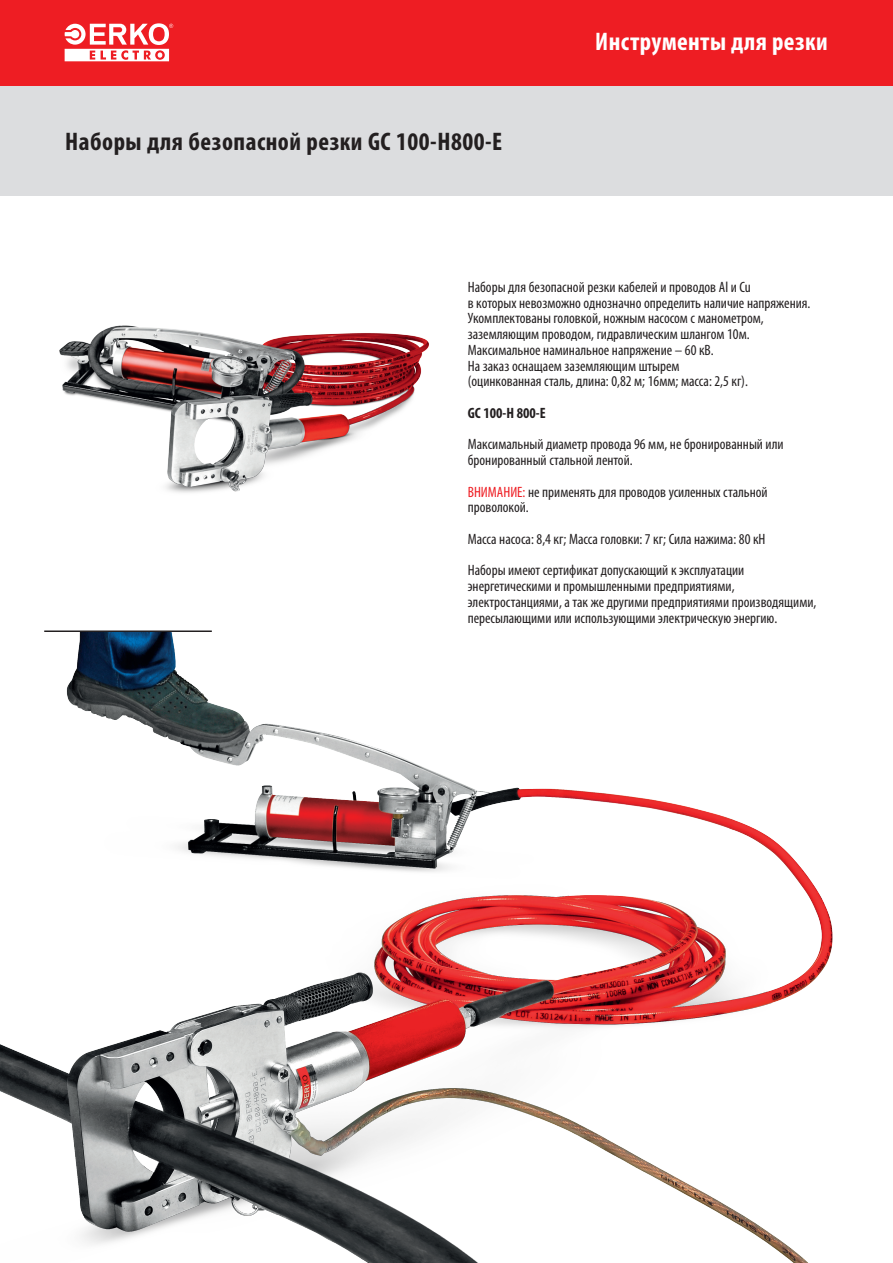
<style>
.page{position:relative;width:893px;height:1263px;background:#fff}
.page>*{position:absolute;margin:0;border:0;box-sizing:border-box;transform-origin:0 0}
.ros_nazwa_urzadzenia{font:700 condensed 25.5px "Myriad Pro";letter-spacing:.02em;color:#231f20}
.t1{font:700 condensed 25.5px "Myriad Pro";letter-spacing:.015em;color:#fff}
._01_txt_praski{font:condensed 15px/15.8px "Myriad Pro";color:#231f20}
._01_txt_praski-2{font:700 condensed 15px "Myriad Pro";color:#231f20}
.s1{color:#ee1d23}
</style>
<div class="page">
<div style="left:0;top:85px;width:893px;height:111px;background:#dcdddf"></div>
<div style="left:0;top:0;width:893px;height:85px;background:#ee1d23"></div>
<svg style="left:65px;top:23px;width:108px;height:38px"></svg>
<img style="left:0;top:632px;width:833px;height:631px">
<img style="left:59px;top:325px;width:370px;height:168px">
<hr style="left:44px;top:630px;width:168px;height:2px;background:#231f20">
<p class="ros_nazwa_urzadzenia" style="left:65px;top:127px;width:438px">Наборы для безопасной резки GC 100-H800-E</p>
<h1 class="t1" style="left:595px;top:28px;width:234px">Инструменты для резки</h1>
<p class="_01_txt_praski" style="left:468px;top:279px;width:344px">Наборы для безопасной резки кабелей и проводов Al и Cu<br>в которых невозможно однозначно определить наличие напряжения.<br>Укомплектованы головкой, ножным насосом с манометром, заземляющим проводом, гидравлическим шлангом 10м.</p>
<p class="_01_txt_praski" style="left:468px;top:342px;width:247px">Максимальное наминальное напряжение – 60 кВ.</p>
<p class="_01_txt_praski" style="left:468px;top:358px;width:282px">На заказ оснащаем заземляющим штырем (оцинкованная сталь, длина: 0,82 м; 16мм; масса: 2,5 кг).</p>
<p class="_01_txt_praski-2" style="left:468px;top:405px;width:79px">GC 100-H 800-E</p>
<p class="_01_txt_praski" style="left:468px;top:437px;width:317px">Максимальный диаметр провода 96 мм, не бронированный или бронированный стальной лентой.</p>
<p class="_01_txt_praski" style="left:468px;top:484px;width:301px"><span class="s1">ВНИМАНИЕ:</span> не применять для проводов усиленных стальной проволокой.</p>
<p class="_01_txt_praski" style="left:468px;top:531px;width:299px">Масса насоса: 8,4 кг; Масса головки: 7 кг; Сила нажима: 80 кН</p>
<p class="_01_txt_praski" style="left:468px;top:563px;width:350px">Наборы имеют сертификат допускающий к эксплуатации энергетическими и промышленными предприятиями, электростанциями, а так же другими предприятиями производящими, пересылающими или использующими электрическую энергию.</p>
</div>
